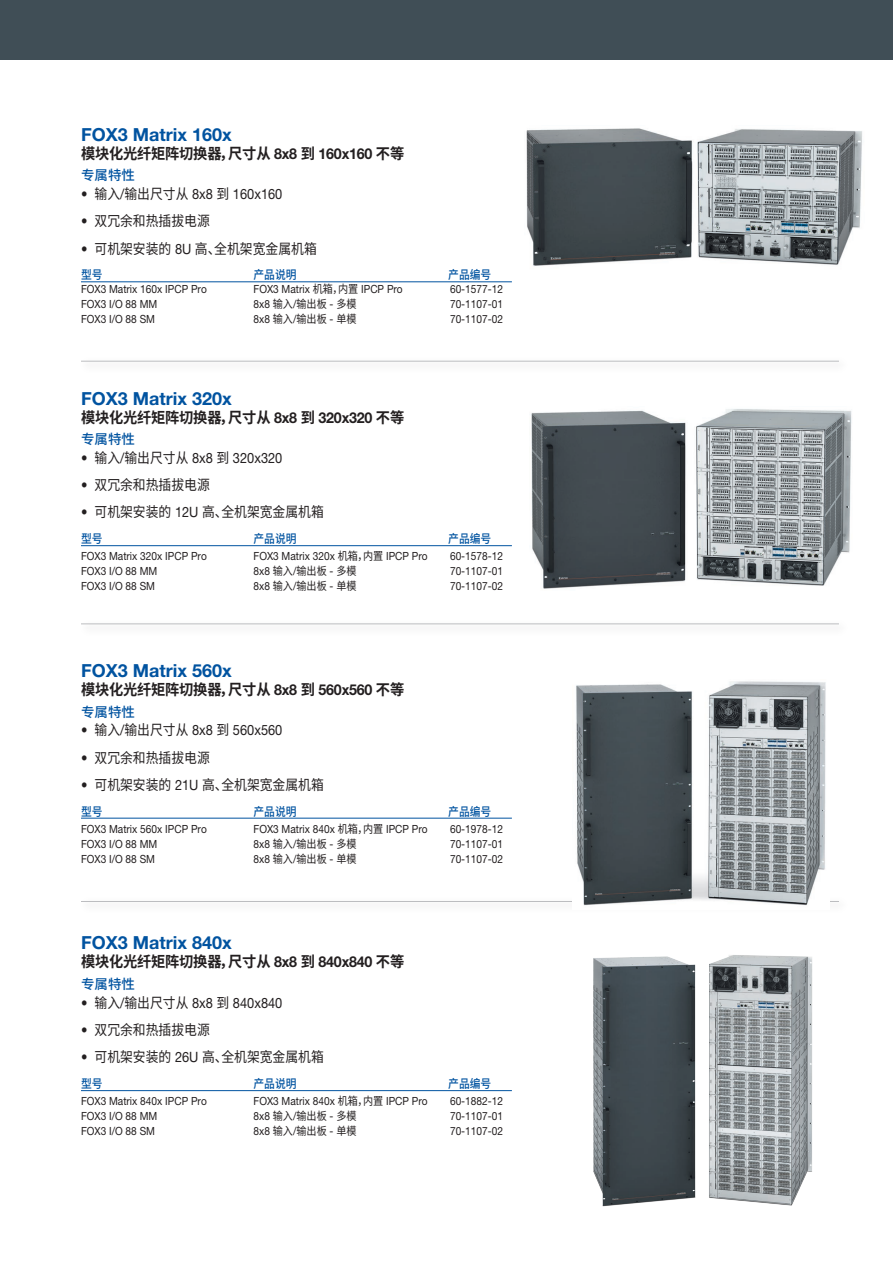
<style>
.page{position:relative;width:893px;height:1263px;background:#fff}
.page>*{position:absolute;margin:0;border:0;box-sizing:border-box;transform-origin:0 0}
.product_header{font:700 18px "Helvetica Neue LT Std";color:#0153a0}
.product_subhead{font:700 15px "Source Han Sans CN";letter-spacing:-.015em;color:#231f20;scale:.95 1}
.t1{font:14.25px "Source Han Sans CN";color:#231f20;scale:.9 1}
.t2{font:14.25px "Helvetica Neue LT Std";color:#231f20;scale:.9 1}
.unique_features_subh{font:500 13.5px "Source Han Sans CN";color:#0153a0}
.m_vd_pn__non_condenc{font:500 12px "Source Han Sans CN";color:#0153a0;scale:.9 1}
.m_vd_pn_non_condence{font:11.25px "Helvetica Neue LT Std";color:#231f20;scale:.9 1}
.m_vd_pn_non_condence-2{font:11.25px "Source Han Sans CN";color:#231f20;scale:.9 1}
.s1{font-family:"Helvetica Neue LT Std"}
.s2{font-family:"Source Han Sans CN"}
</style>
<div class="page">
<div style="left:0;top:0;width:893px;height:60px;background:#404e56"></div>
<div style="left:78px;top:356px;width:772px;height:18px;background:#231f20;opacity:.4"></div>
<hr style="left:81px;top:361px;width:758px;height:1px;background:#bcbdc0">
<div style="left:78px;top:619px;width:772px;height:17px;background:#231f20;opacity:.4"></div>
<hr style="left:81px;top:623px;width:758px;height:1px;background:#bcbdc0">
<hr style="left:81px;top:901px;width:758px;height:1px;background:#bcbdc0">
<img style="left:526px;top:128px;width:336px;height:138px">
<img style="left:531px;top:409px;width:321px;height:180px">
<img style="left:593px;top:955px;width:220px;height:252px">
<img style="left:572px;top:681px;width:258px;height:224px">
<hr style="left:81px;top:818px;width:431px;height:1px;background:#0153a0">
<hr style="left:81px;top:545px;width:431px;height:1px;background:#0153a0">
<hr style="left:81px;top:281px;width:431px;height:1px;background:#0153a0">
<hr style="left:81px;top:1090px;width:431px;height:1px;background:#0153a0">
<p class="product_header" style="left:81px;top:123px;width:152px">FOX3 Matrix 160x</p>
<p class="product_subhead" style="left:81px;top:145px;width:342px">模块化光纤矩阵切换器，尺寸从 <span class="s1">8x8</span> 到 <span class="s1">160x160</span> 不等</p>
<p class="unique_features_subh" style="left:81px;top:168px;width:55px">专属特性</p>
<p class="t2" style="left:81px;top:185px;width:225px">• <span class="s2">输入</span>/<span class="s2">输出尺寸从</span> 8x8 <span class="s2">到</span> 160x160</p>
<p class="t1" style="left:81px;top:213px;width:145px"><span class="s1">•</span> 双冗余和热插拔电源</p>
<p class="t1" style="left:81px;top:240px;width:264px"><span class="s1">•</span> 可机架安装的 <span class="s1">8U</span> 高、全机架宽金属机箱</p>
<p class="m_vd_pn__non_condenc" style="left:81px;top:268px;width:26px">型号</p>
<p class="m_vd_pn__non_condenc" style="left:253px;top:268px;width:50px">产品说明</p>
<p class="m_vd_pn__non_condenc" style="left:448px;top:268px;width:49px">产品编号</p>
<p class="m_vd_pn_non_condence" style="left:81px;top:282px;width:141px">FOX3 Matrix 160x IPCP Pro</p>
<p class="m_vd_pn_non_condence" style="left:253px;top:282px;width:167px">FOX3 Matrix <span class="s2">机箱，内置</span> IPCP Pro</p>
<p class="m_vd_pn_non_condence" style="left:450px;top:282px;width:60px">60-1577-12</p>
<p class="m_vd_pn_non_condence" style="left:81px;top:297px;width:86px">FOX3 I/O 88 MM</p>
<p class="m_vd_pn_non_condence-2" style="left:253px;top:297px;width:116px"><span class="s1">8x8</span> 输入<span class="s1">/</span>输出板 <span class="s1">-</span> 多模</p>
<p class="m_vd_pn_non_condence" style="left:450px;top:297px;width:60px">70-1107-01</p>
<p class="m_vd_pn_non_condence" style="left:81px;top:312px;width:84px">FOX3 I/O 88 SM</p>
<p class="m_vd_pn_non_condence-2" style="left:253px;top:312px;width:116px"><span class="s1">8x8</span> 输入<span class="s1">/</span>输出板 <span class="s1">-</span> 单模</p>
<p class="m_vd_pn_non_condence" style="left:450px;top:312px;width:60px">70-1107-02</p>
<p class="product_header" style="left:81px;top:387px;width:152px">FOX3 Matrix 320x</p>
<p class="product_subhead" style="left:81px;top:409px;width:342px">模块化光纤矩阵切换器，尺寸从 <span class="s1">8x8</span> 到 <span class="s1">320x320</span> 不等</p>
<p class="unique_features_subh" style="left:81px;top:431px;width:55px">专属特性</p>
<p class="t2" style="left:81px;top:449px;width:225px">• <span class="s2">输入</span>/<span class="s2">输出尺寸从</span> 8x8 <span class="s2">到</span> 320x320</p>
<p class="t1" style="left:81px;top:477px;width:145px"><span class="s1">•</span> 双冗余和热插拔电源</p>
<p class="t1" style="left:81px;top:504px;width:271px"><span class="s1">•</span> 可机架安装的 <span class="s1">12U</span> 高、全机架宽金属机箱</p>
<p class="m_vd_pn__non_condenc" style="left:81px;top:532px;width:26px">型号</p>
<p class="m_vd_pn__non_condenc" style="left:253px;top:532px;width:50px">产品说明</p>
<p class="m_vd_pn__non_condenc" style="left:448px;top:532px;width:49px">产品编号</p>
<p class="m_vd_pn_non_condence" style="left:81px;top:549px;width:141px">FOX3 Matrix 320x IPCP Pro</p>
<p class="m_vd_pn_non_condence" style="left:253px;top:549px;width:195px">FOX3 Matrix 320x <span class="s2">机箱，内置</span> IPCP Pro</p>
<p class="m_vd_pn_non_condence" style="left:450px;top:549px;width:60px">60-1578-12</p>
<p class="m_vd_pn_non_condence" style="left:81px;top:564px;width:86px">FOX3 I/O 88 MM</p>
<p class="m_vd_pn_non_condence-2" style="left:253px;top:565px;width:116px"><span class="s1">8x8</span> 输入<span class="s1">/</span>输出板 <span class="s1">-</span> 多模</p>
<p class="m_vd_pn_non_condence" style="left:450px;top:564px;width:60px">70-1107-01</p>
<p class="m_vd_pn_non_condence" style="left:81px;top:579px;width:84px">FOX3 I/O 88 SM</p>
<p class="m_vd_pn_non_condence-2" style="left:253px;top:580px;width:116px"><span class="s1">8x8</span> 输入<span class="s1">/</span>输出板 <span class="s1">-</span> 单模</p>
<p class="m_vd_pn_non_condence" style="left:450px;top:579px;width:60px">70-1107-02</p>
<p class="product_header" style="left:81px;top:659px;width:152px">FOX3 Matrix 560x</p>
<p class="product_subhead" style="left:81px;top:681px;width:342px">模块化光纤矩阵切换器，尺寸从 <span class="s1">8x8</span> 到 <span class="s1">560x560</span> 不等</p>
<p class="unique_features_subh" style="left:81px;top:704px;width:55px">专属特性</p>
<p class="t2" style="left:81px;top:722px;width:225px">• <span class="s2">输入</span>/<span class="s2">输出尺寸从</span> 8x8 <span class="s2">到</span> 560x560</p>
<p class="t1" style="left:81px;top:749px;width:145px"><span class="s1">•</span> 双冗余和热插拔电源</p>
<p class="t1" style="left:81px;top:777px;width:271px"><span class="s1">•</span> 可机架安装的 <span class="s1">21U</span> 高、全机架宽金属机箱</p>
<p class="m_vd_pn__non_condenc" style="left:81px;top:804px;width:26px">型号</p>
<p class="m_vd_pn__non_condenc" style="left:253px;top:804px;width:50px">产品说明</p>
<p class="m_vd_pn__non_condenc" style="left:448px;top:804px;width:49px">产品编号</p>
<p class="m_vd_pn_non_condence" style="left:81px;top:822px;width:141px">FOX3 Matrix 560x IPCP Pro</p>
<p class="m_vd_pn_non_condence" style="left:253px;top:822px;width:195px">FOX3 Matrix 840x <span class="s2">机箱，内置</span> IPCP Pro</p>
<p class="m_vd_pn_non_condence" style="left:450px;top:822px;width:60px">60-1978-12</p>
<p class="m_vd_pn_non_condence" style="left:81px;top:837px;width:86px">FOX3 I/O 88 MM</p>
<p class="m_vd_pn_non_condence-2" style="left:253px;top:837px;width:116px"><span class="s1">8x8</span> 输入<span class="s1">/</span>输出板 <span class="s1">-</span> 多模</p>
<p class="m_vd_pn_non_condence" style="left:450px;top:837px;width:60px">70-1107-01</p>
<p class="m_vd_pn_non_condence" style="left:81px;top:852px;width:84px">FOX3 I/O 88 SM</p>
<p class="m_vd_pn_non_condence-2" style="left:253px;top:852px;width:116px"><span class="s1">8x8</span> 输入<span class="s1">/</span>输出板 <span class="s1">-</span> 单模</p>
<p class="m_vd_pn_non_condence" style="left:450px;top:852px;width:60px">70-1107-02</p>
<p class="product_header" style="left:81px;top:932px;width:152px">FOX3 Matrix 840x</p>
<p class="product_subhead" style="left:81px;top:953px;width:342px">模块化光纤矩阵切换器，尺寸从 <span class="s1">8x8</span> 到 <span class="s1">840x840</span> 不等</p>
<p class="unique_features_subh" style="left:81px;top:976px;width:55px">专属特性</p>
<p class="t2" style="left:81px;top:994px;width:225px">• <span class="s2">输入</span>/<span class="s2">输出尺寸从</span> 8x8 <span class="s2">到</span> 840x840</p>
<p class="t1" style="left:81px;top:1022px;width:145px"><span class="s1">•</span> 双冗余和热插拔电源</p>
<p class="t1" style="left:81px;top:1049px;width:271px"><span class="s1">•</span> 可机架安装的 <span class="s1">26U</span> 高、全机架宽金属机箱</p>
<p class="m_vd_pn__non_condenc" style="left:81px;top:1077px;width:26px">型号</p>
<p class="m_vd_pn__non_condenc" style="left:253px;top:1077px;width:50px">产品说明</p>
<p class="m_vd_pn__non_condenc" style="left:448px;top:1077px;width:49px">产品编号</p>
<p class="m_vd_pn_non_condence" style="left:81px;top:1094px;width:141px">FOX3 Matrix 840x IPCP Pro</p>
<p class="m_vd_pn_non_condence" style="left:253px;top:1094px;width:195px">FOX3 Matrix 840x <span class="s2">机箱，内置</span> IPCP Pro</p>
<p class="m_vd_pn_non_condence" style="left:450px;top:1094px;width:60px">60-1882-12</p>
<p class="m_vd_pn_non_condence" style="left:81px;top:1109px;width:86px">FOX3 I/O 88 MM</p>
<p class="m_vd_pn_non_condence-2" style="left:253px;top:1110px;width:116px"><span class="s1">8x8</span> 输入<span class="s1">/</span>输出板 <span class="s1">-</span> 多模</p>
<p class="m_vd_pn_non_condence" style="left:450px;top:1109px;width:60px">70-1107-01</p>
<p class="m_vd_pn_non_condence" style="left:81px;top:1124px;width:84px">FOX3 I/O 88 SM</p>
<p class="m_vd_pn_non_condence-2" style="left:253px;top:1124px;width:116px"><span class="s1">8x8</span> 输入<span class="s1">/</span>输出板 <span class="s1">-</span> 单模</p>
<p class="m_vd_pn_non_condence" style="left:450px;top:1124px;width:60px">70-1107-02</p>
</div>
